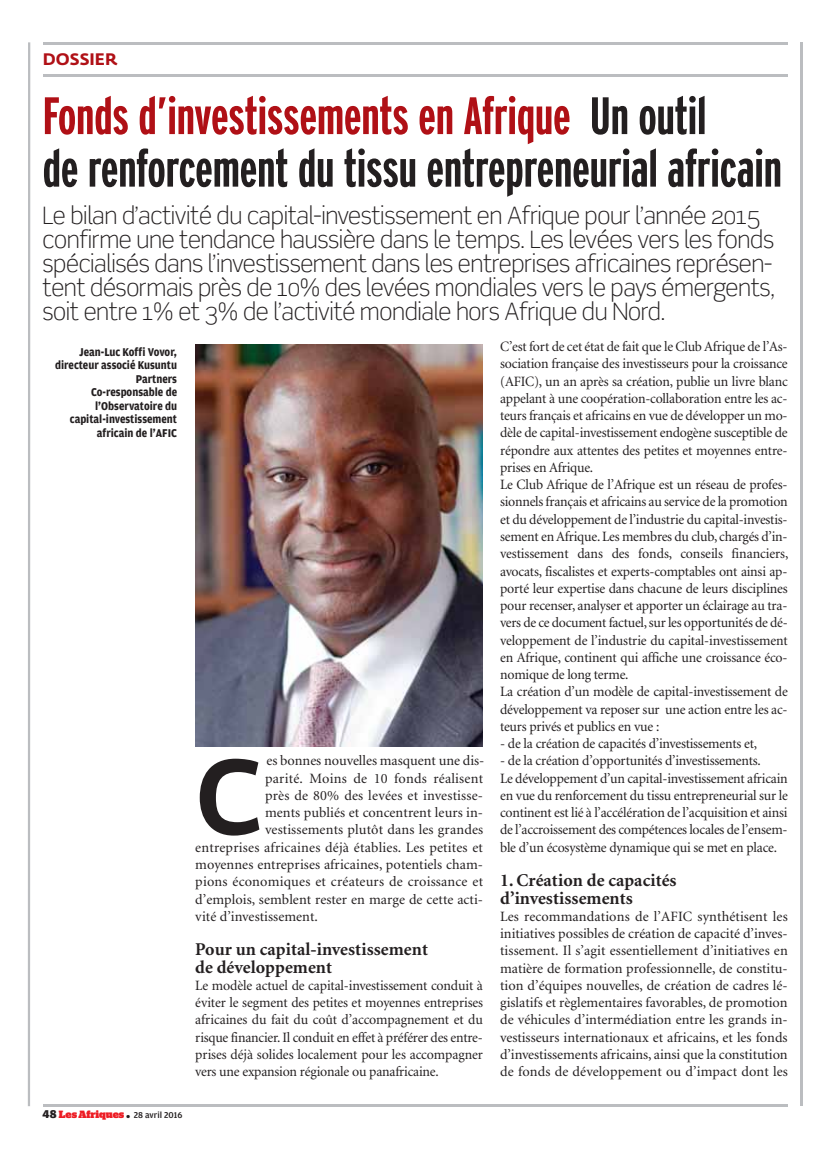
<style>
.page{position:relative;width:830px;height:1149px;background:#fff}
.page>*{position:absolute;margin:0;border:0;box-sizing:border-box;transform-origin:0 0}
.t1{font:111.45px "Priva Four Pro";color:#231f20}
.t2{font:700 extra-condensed 52.5px/52.5px "Interstate";letter-spacing:-.005em;color:#231f20}
.t3{font:300 24px/24px "Scene";letter-spacing:-.015em;color:#231f20}
.t4{font:700 18px/17.2px "Minion";letter-spacing:.005em;color:#231f20}
.t5{font:700 16.5px "Fedra Sans";color:#b01016}
.t6{font:14.25px/17.2px "Minion";letter-spacing:-.015em;color:#231f20;text-align:justify}
.t7{font:14.25px "Minion";letter-spacing:.015em;color:#231f20}
.t8{font:14.25px "Minion";letter-spacing:.005em;color:#231f20}
.t9{font:14.25px "Minion";letter-spacing:.01em;color:#231f20}
.t10{font:700 12px/13.5px "Amplitude";color:#231f20;text-align:right;scale:.9 1}
.t11{font:900 10.5px "Stag";color:#ed1c24}
.s1{color:#b01016}
.s2{font-family:"Amplitude";font-size:12px;color:#231f20}
.s3{font-size:15px;color:#231f20}
.s4{font-family:"Amplitude";font-weight:500;font-size:9px;color:#231f20}
</style>
<div class="page">
<hr style="left:43px;top:1103px;width:744px;height:2px;background:#bbbdc0">
<hr style="left:28px;top:42px;width:2px;height:1063px;background:#bbbdc0">
<hr style="left:800px;top:42px;width:2px;height:1063px;background:#bbbdc0">
<img style="left:195px;top:344px;width:287px;height:401px">
<hr style="left:43px;top:42px;width:744px;height:3px;background:#bbbdc0">
<hr style="left:43px;top:75px;width:744px;height:2px;background:#bbbdc0">
<p class="t5" style="left:43px;top:49px;width:76px">DOSSIER</p>
<h2 class="t2" style="left:42px;top:89px;width:740px"><span class="s1">Fonds d’investissements en Afrique</span> Un outil<br>de renforcement du tissu entrepreneurial africain</h2>
<p class="t3" style="left:43px;top:204px;width:734px">Le bilan d’activité du capital-investissement en Afrique pour l’année 2015 confirme une tendance haussière dans le temps. Les levées vers les fonds spécialisés dans l’investissement dans les entreprises africaines représen&shy;tent désormais près de 10% des levées mondiales vers le pays émergents, soit entre 1% et 3% de l’activité mondiale hors Afrique du Nord.</p>
<p class="t10" style="left:55px;top:345px;width:137px">Jean-Luc Koffi Vovor, directeur associé Kusuntu<br>Partners<br>Co-responsable de l’Observatoire du capital-investissement africain de l’AFIC</p>
<p class="t11" style="left:43px;top:1107px;width:141px"><span class="s2">48</span> Les Afriques <span class="s3">.</span> <span class="s4">28 avril 2016</span></p>
<h1 class="t1" style="left:195px;top:725px;width:69px">C</h1>
<p class="t6" style="left:266px;top:752px;width:219px">es bonnes nouvelles masquent une dis-</p>
<p class="t7" style="left:265px;top:770px;width:219px">parité. Moins de 10 fonds réalisent</p>
<p class="t7" style="left:265px;top:788px;width:219px">près de 80% des levées et investisse-</p>
<p class="t8" style="left:265px;top:805px;width:219px">ments publiés et concentrent leurs in-</p>
<p class="t9" style="left:265px;top:822px;width:219px">vestissements plutôt dans les grandes</p>
<p class="t7" style="left:195px;top:839px;width:289px">entreprises africaines déjà établies. Les petites et</p>
<p class="t8" style="left:195px;top:857px;width:289px">moyennes entreprises africaines, potentiels cham-</p>
<p class="t7" style="left:195px;top:874px;width:289px">pions économiques et créateurs de croissance et</p>
<p class="t8" style="left:195px;top:891px;width:289px">d’emplois, semblent rester en marge de cette acti-</p>
<p class="t8" style="left:195px;top:908px;width:124px">vité d’investissement.</p>
<p class="t4" style="left:195px;top:941px;width:234px">Pour un capital-investissement de développement</p>
<p class="t6" style="left:195px;top:976px;width:289px">Le modèle actuel de capital-investissement conduit à éviter le segment des petites et moyennes entreprises africaines du fait du coût d’accompagnement et du risque financier. Il conduit en effet à préférer des entre&shy;prises déjà solides localement pour les accompagner vers une expansion régionale ou panafricaine.</p>
<p class="t6" style="left:500px;top:338px;width:289px;text-align:left">C’est fort de cet état de fait que le Club Afrique de l’As&shy;sociation française des investisseurs pour la croissance (AFIC), un an après sa création, publie un livre blanc appelant à une coopération-collaboration entre les ac&shy;teurs français et africains en vue de développer un mo&shy;dèle de capital-investissement endogène susceptible de répondre aux attentes des petites et moyennes entre&shy;prises en Afrique.<br>Le Club Afrique de l’Afrique est un réseau de profes&shy;sionnels français et africains au service de la promotion et du développement de l’industrie du capital-investis&shy;sement en Afrique. Les membres du club, chargés d’in&shy;vestissement dans des fonds, conseils financiers, avocats, fiscalistes et experts-comptables ont ainsi ap&shy;porté leur expertise dans chacune de leurs disciplines pour recenser, analyser et apporter un éclairage au tra&shy;vers de ce document factuel, sur les opportunités de dé&shy;veloppement de l’industrie du capital-investissement en Afrique, continent qui affiche une croissance éco&shy;nomique de long terme.<br>La création d’un modèle de capital-investissement de développement va reposer sur une action entre les ac&shy;teurs privés et publics en vue :</p>
<p class="t6" style="left:500px;top:735px;width:258px">- de la création de capacités d’investissements et,</p>
<p class="t6" style="left:500px;top:752px;width:289px;text-align:left">- de la création d’opportunités d’investissements.<br>Le développement d’un capital-investissement africain en vue du renforcement du tissu entrepreneurial sur le continent est lié à l’accélération de l’acquisition et ainsi de l’accroissement des compétences locales de l’ensem&shy;ble d’un écosystème dynamique qui se met en place.</p>
<p class="t4" style="left:500px;top:872px;width:178px">1. Création de capacités d’investissements</p>
<p class="t6" style="left:500px;top:907px;width:289px">Les recommandations de l’AFIC synthétisent les initiatives possibles de création de capacité d’inves&shy;tissement. Il s’agit essentiellement d’initiatives en matière de formation professionnelle, de constitu&shy;tion d’équipes nouvelles, de création de cadres lé&shy;gislatifs et règlementaires favorables, de promotion de véhicules d’intermédiation entre les grands in&shy;vestisseurs internationaux et africains, et les fonds d’investissements africains, ainsi que la constitution de fonds de développement ou d’impact dont les</p>
</div>
